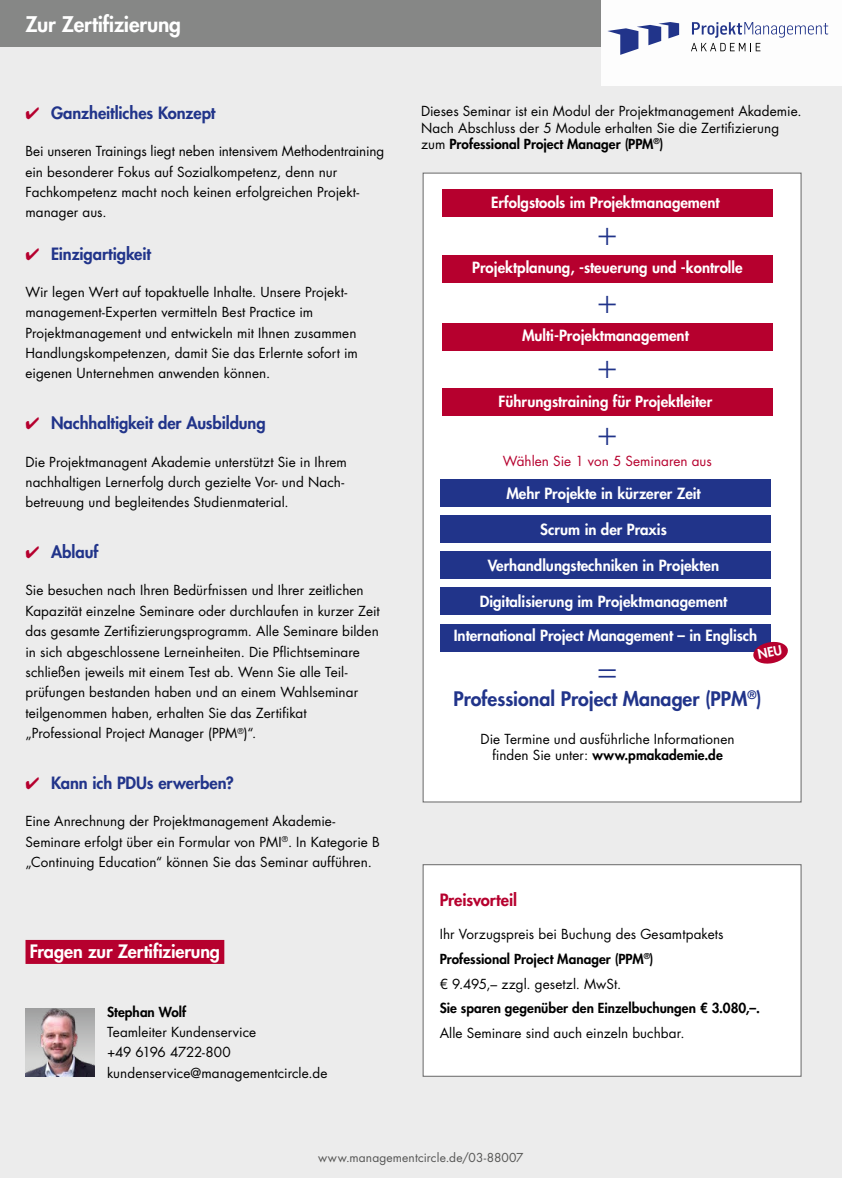
<style>
.page{position:relative;width:842px;height:1178px;background:#ececec}
.page>*{position:absolute;margin:0;border:0;box-sizing:border-box;transform-origin:0 0}
.t1{font:300 condensed 33.75px/66.9px "Helvetica Neue LT Pro";color:#21348a}
.t2{font:800 21px "Futura Std";letter-spacing:-.005em;color:#fff}
.t3{font:800 19.5px "Futura Std";color:#21348a}
.t4{font:800 18px "Futura Std";letter-spacing:-.005em;color:#fff}
.t5{font:800 16.5px "Futura Std";letter-spacing:-.005em;color:#21348a}
.t6{font:800 16.5px "Futura Std";letter-spacing:-.005em;color:#b6002e}
.t7{font:800 15px "Futura Std";color:#fff}
.t8{font:13.5px/20.4px "Futura Std";letter-spacing:.005em;color:#000}
.t9{font:800 13.5px "Futura Std";letter-spacing:.005em;color:#000}
.t10{font:13.5px "Futura Std";color:#b6002e}
.t11{font:12px "Futura Std";letter-spacing:.01em;color:#565655}
.s1{color:#b6002e}
.s2{font-weight:800}
</style>
<div class="page">
<div style="left:0;top:0;width:601px;height:47px;background:#868786"></div>
<div style="left:423px;top:864px;width:378px;height:213px;background:#fff;border:1px solid #6e6e6e"></div>
<div style="left:423px;top:173px;width:378px;height:629px;background:#fff;border:1px solid #6e6e6e"></div>
<div style="left:442px;top:190px;width:330px;height:27px;background:#b6002e"></div>
<div style="left:441px;top:479px;width:330px;height:27px;background:#21348a"></div>
<div style="left:441px;top:515px;width:330px;height:27px;background:#21348a"></div>
<div style="left:441px;top:551px;width:329px;height:27px;background:#21348a"></div>
<div style="left:441px;top:587px;width:330px;height:27px;background:#21348a"></div>
<div style="left:442px;top:323px;width:330px;height:27px;background:#b6002e"></div>
<div style="left:442px;top:388px;width:330px;height:28px;background:#b6002e"></div>
<div style="left:442px;top:255px;width:330px;height:27px;background:#b6002e"></div>
<div style="left:441px;top:624px;width:330px;height:28px;background:#21348a"></div>
<div style="left:601px;top:0;width:241px;height:86px;background:#fff"></div>
<svg style="left:607px;top:22px;width:72px;height:33px"></svg>
<svg style="left:691px;top:22px;width:137px;height:29px"></svg>
<div style="left:26px;top:940px;width:198px;height:24px;background:#b6002e"></div>
<img style="left:26px;top:1008px;width:68px;height:69px">
<svg style="left:753px;top:641px;width:35px;height:23px"></svg>
<h2 class="t2" style="left:26px;top:11px;width:157px">Zur Zertifizierung</h2>
<p class="t5" style="left:26px;top:102px;width:191px"><span class="s1">✔</span> Ganzheitliches Konzept</p>
<p class="t8" style="left:26px;top:141px;width:360px">Bei unseren Trainings liegt neben intensivem Methodentraining ein besonderer Fokus auf Sozialkompetenz, denn nur Fachkompetenz macht noch keinen erfolgreichen Projekt&shy;manager aus.</p>
<p class="t5" style="left:26px;top:243px;width:127px"><span class="s1">✔</span> Einzigartigkeit</p>
<p class="t8" style="left:26px;top:282px;width:334px">Wir legen Wert auf topaktuelle Inhalte. Unsere Projekt&shy;management-Experten vermitteln Best Practice im Projektmanagement und entwickeln mit Ihnen zusammen Handlungskompetenzen, damit Sie das Erlernte sofort im eigenen Unternehmen anwenden können.</p>
<p class="t5" style="left:26px;top:413px;width:242px"><span class="s1">✔</span> Nachhaltigkeit der Ausbildung</p>
<p class="t8" style="left:26px;top:452px;width:323px">Die Projektmanagent Akademie unterstützt Sie in Ihrem nachhaltigen Lernerfolg durch gezielte Vor- und Nach&shy;betreuung und begleitendes Studienmaterial.</p>
<p class="t5" style="left:26px;top:541px;width:74px"><span class="s1">✔</span> Ablauf</p>
<p class="t8" style="left:26px;top:580px;width:356px">Sie besuchen nach Ihren Bedürfnissen und Ihrer zeitlichen Kapazität einzelne Seminare oder durchlaufen in kurzer Zeit das gesamte Zertifizierungsprogramm. Alle Seminare bilden in sich abgeschlossene Lerneinheiten. Die Pflichtseminare schließen jeweils mit einem Test ab. Wenn Sie alle Teil&shy;prüfungen bestanden haben und an einem Wahlseminar teilgenommen haben, erhalten Sie das Zertifikat „Professional Project Manager (PPM<sup>®</sup>)“.</p>
<p class="t5" style="left:26px;top:772px;width:210px"><span class="s1">✔</span> Kann ich PDUs erwerben?</p>
<p class="t8" style="left:26px;top:811px;width:356px">Eine Anrechnung der Projektmanagement Akademie-<br>Seminare erfolgt über ein Formular von PMI<sup>®</sup>. In Kategorie B „Continuing Education“ können Sie das Seminar aufführen.</p>
<h3 class="t4" style="left:30px;top:940px;width:192px">Fragen zur Zertifizierung</h3>
<p class="t9" style="left:107px;top:1003px;width:81px">Stephan Wolf</p>
<p class="t8" style="left:107px;top:1022px;width:222px">Teamleiter Kundenservice<br>+49 6196 4722-800 kundenservice@managementcircle.de</p>
<p class="t8" style="left:421px;top:103px;width:382px;line-height:16.2px">Dieses Seminar ist ein Modul der Projektmanagement Akademie.<br>Nach Abschluss der 5 Module erhalten Sie die Zertifizierung zum <span class="s2">Professional Project Manager (PPM</span><sup>®</sup><span class="s2">)</span></p>
<p class="t7" style="left:491px;top:193px;width:230px">Erfolgstools im Projektmanagement</p>
<h1 class="t1" style="left:597px;top:199px;width:22px">+</h1>
<p class="t7" style="left:472px;top:258px;width:272px">Projektplanung, -steuerung und -kontrolle</p>
<h1 class="t1" style="left:597px;top:267px;width:22px">+</h1>
<p class="t7" style="left:522px;top:326px;width:168px">Multi-Projektmanagement</p>
<h1 class="t1" style="left:597px;top:332px;width:22px">+ +</h1>
<p class="t7" style="left:499px;top:391px;width:215px">Führungstraining für Projektleiter</p>
<p class="t10" style="left:503px;top:452px;width:211px">Wählen Sie 1 von 5 Seminaren aus</p>
<p class="t7" style="left:506px;top:484px;width:196px">Mehr Projekte in kürzerer Zeit</p>
<p class="t7" style="left:540px;top:520px;width:128px">Scrum in der Praxis</p>
<p class="t7" style="left:488px;top:556px;width:233px">Verhandlungstechniken in Projekten</p>
<p class="t7" style="left:480px;top:592px;width:249px">Digitalisierung im Projektmanagement</p>
<p class="t7" style="left:454px;top:626px;width:305px">International Project Management – in Englisch</p>
<h1 class="t1" style="left:597px;top:636px;width:22px">=</h1>
<h3 class="t3" style="left:453px;top:686px;width:310px">Professional Project Manager (PPM<sup>®</sup>)</h3>
<p class="t8" style="left:481px;top:731px;width:256px;line-height:16.2px;text-align:center">Die Termine und ausführliche Informationen finden Sie unter: <span class="s2">www.pmakademie.de</span></p>
<p class="t6" style="left:440px;top:889px;width:79px">Preisvorteil</p>
<p class="t8" style="left:440px;top:922px;width:285px;line-height:24.8px">Ihr Vorzugspreis bei Buchung des Gesamtpakets<br><span class="s2">Professional Project Manager (PPM</span><sup>®</sup><span class="s2">)<br></span>€ 9.495,– zzgl. gesetzl. MwSt.</p>
<p class="t9" style="left:440px;top:1000px;width:322px">Sie sparen gegenüber den Einzelbuchungen € 3.080,–.</p>
<p class="t8" style="left:440px;top:1023px;width:246px">Alle Seminare sind auch einzeln buchbar.</p>
<p class="t11" style="left:318px;top:1149px;width:207px">www.managementcircle.de/03-88007</p>
</div>
